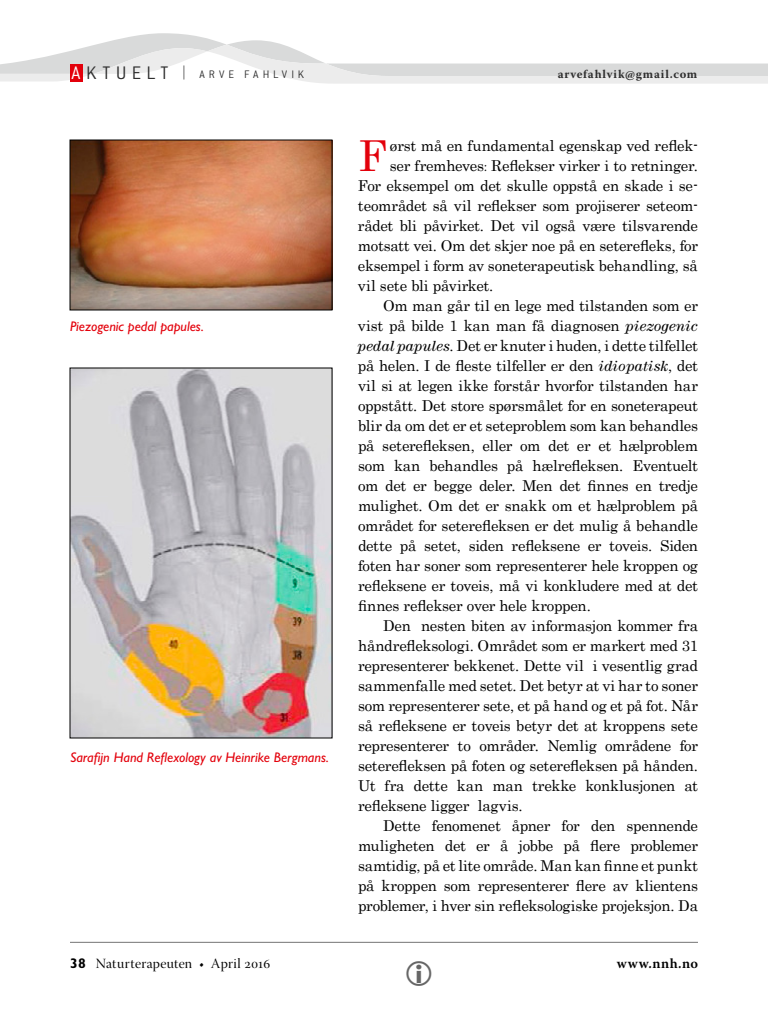
<style>
.page{position:relative;width:768px;height:1024px;background:#fff}
.page>*{position:absolute;margin:0;border:0;box-sizing:border-box;transform-origin:0 0}
.t1{font:42.7px "Century";color:#e3000b}
.t2{font:15px "Century";letter-spacing:-.02em;color:#000}
.t3{font:italic 14px "Gill Sans Std";color:#e3000b}
.t4{font:14px "Warnock Pro Disp";letter-spacing:.02em;color:#000}
.t5{font:600 14px "Warnock Pro";letter-spacing:.045em;color:#000}
.t6{font:700 12px "Warnock Pro";letter-spacing:.075em;color:#2f2f2f}
.t7{font:300 12px "Conduit ITC";letter-spacing:.34em;color:#2f2f2f}
.s1{font-size:20px;color:#fff}
.s2{font-size:20px}
.s3{font-family:"Warnock Pro Disp"}
.s4{font-style:italic}
.s5{font-family:"Gill Sans Std";font-weight:700}
</style>
<div class="page">
<hr style="left:70px;top:942px;width:628px;height:1px;background:#747474">
<img style="left:72px;top:370px;width:258px;height:366px">
<img style="left:72px;top:142px;width:258px;height:166px">
<svg style="left:0;top:33px;width:768px;height:51px"></svg>
<div style="left:70px;top:64px;width:13px;height:17px;background:#e3000b"></div>
<p class="t7" style="left:71px;top:67px;width:234px"><span class="s1">A</span><span class="s2">KTUELT</span> <sup>|</sup> ARVE FAHLVIK</p>
<p class="t6" style="left:558px;top:67px;width:141px">arvefahlvik@gmail.com</p>
<p class="t3" style="left:70px;top:318px;width:135px">Piezogenic pedal papules.</p>
<p class="t3" style="left:70px;top:749px;width:261px">Sarafijn Hand Reflexology av Heinrike Bergmans.</p>
<h1 class="t1" style="left:358px;top:120px;width:30px">F</h1>
<p class="t2" style="left:390px;top:133px;width:310px">ørst må en fundamental egenskap ved reflek-</p>
<p class="t2" style="left:390px;top:153px;width:310px">ser fremheves<span class="s3">:</span> Reflekser virker i to retninger.</p>
<p class="t2" style="left:358px;top:173px;width:342px">For eksempel om det skulle oppstå en skade i se-</p>
<p class="t2" style="left:358px;top:193px;width:342px">teområdet så vil reflekser som projiserer seteom-</p>
<p class="t2" style="left:358px;top:213px;width:342px">rådet bli påvirket. Det vil også være tilsvarende</p>
<p class="t2" style="left:358px;top:233px;width:342px">motsatt vei. Om det skjer noe på en seterefleks, for</p>
<p class="t2" style="left:358px;top:253px;width:341px">eksempel i form av soneterapeutisk behandling, så</p>
<p class="t2" style="left:358px;top:273px;width:137px">vil sete bli påvirket.</p>
<p class="t2" style="left:383px;top:293px;width:317px">Om man går til en lege med tilstanden som er</p>
<p class="t2" style="left:358px;top:313px;width:341px">vist på bilde 1 kan man få diagnosen <span class="s4">piezogenic</span></p>
<p class="t2" style="left:358px;top:333px;width:341px"><span class="s4">pedal papules</span>. Det er knuter i huden, i dette tilfellet</p>
<p class="t2" style="left:358px;top:353px;width:342px">på helen. I de fleste tilfeller er den <span class="s4">idiopatisk</span>, det</p>
<p class="t2" style="left:358px;top:373px;width:342px">vil si at legen ikke forstår hvorfor tilstanden har</p>
<p class="t2" style="left:358px;top:393px;width:341px">oppstått. Det store spørsmålet for en soneterapeut</p>
<p class="t2" style="left:358px;top:413px;width:341px">blir da om det er et seteproblem som kan behandles</p>
<p class="t2" style="left:358px;top:433px;width:341px">på seterefleksen, eller om det er et hælproblem</p>
<p class="t2" style="left:358px;top:453px;width:341px">som kan behandles på hælrefleksen. Eventuelt</p>
<p class="t2" style="left:358px;top:473px;width:342px">om det er begge deler. Men det finnes en tredje</p>
<p class="t2" style="left:358px;top:493px;width:341px">mulighet. Om det er snakk om et hælproblem på</p>
<p class="t2" style="left:358px;top:513px;width:342px">området for seterefleksen er det mulig å behandle</p>
<p class="t2" style="left:358px;top:533px;width:342px">dette på setet, siden refleksene er toveis. Siden</p>
<p class="t2" style="left:358px;top:553px;width:341px">foten har soner som representerer hele kroppen og</p>
<p class="t2" style="left:358px;top:573px;width:341px">refleksene er toveis, må vi konkludere med at det</p>
<p class="t2" style="left:358px;top:593px;width:234px">finnes reflekser over hele kroppen.</p>
<p class="t2" style="left:383px;top:613px;width:316px">Den nesten biten av informasjon kommer fra</p>
<p class="t2" style="left:358px;top:633px;width:341px">håndrefleksologi. Området som er markert med 31</p>
<p class="t2" style="left:358px;top:653px;width:341px">representerer bekkenet. Dette vil i vesentlig grad</p>
<p class="t2" style="left:358px;top:673px;width:342px">sammenfalle med setet. Det betyr at vi har to soner</p>
<p class="t2" style="left:358px;top:693px;width:342px">som representerer sete, et på hand og et på fot. Når</p>
<p class="t2" style="left:358px;top:713px;width:342px">så refleksene er toveis betyr det at kroppens sete</p>
<p class="t2" style="left:358px;top:733px;width:342px">representerer to områder. Nemlig områdene for</p>
<p class="t2" style="left:358px;top:753px;width:342px">seterefleksen på foten og seterefleksen på hånden.</p>
<p class="t2" style="left:358px;top:773px;width:341px">Ut fra dette kan man trekke konklusjonen at</p>
<p class="t2" style="left:358px;top:793px;width:166px">refleksene ligger lagvis.</p>
<p class="t2" style="left:383px;top:813px;width:317px">Dette fenomenet åpner for den spennende</p>
<p class="t2" style="left:358px;top:833px;width:342px">muligheten det er å jobbe på flere problemer</p>
<p class="t2" style="left:358px;top:853px;width:341px">samtidig, på et lite område. Man kan finne et punkt</p>
<p class="t2" style="left:358px;top:873px;width:342px">på kroppen som representerer flere av klientens</p>
<p class="t2" style="left:358px;top:893px;width:341px">problemer, i hver sin refleksologiske projeksjon. Da</p>
<p class="t4" style="left:70px;top:956px;width:202px"><span class="s5">38</span> Naturterapeuten • April 2016</p>
<p class="t5" style="left:617px;top:955px;width:83px">www.nnh.no</p>
</div>
